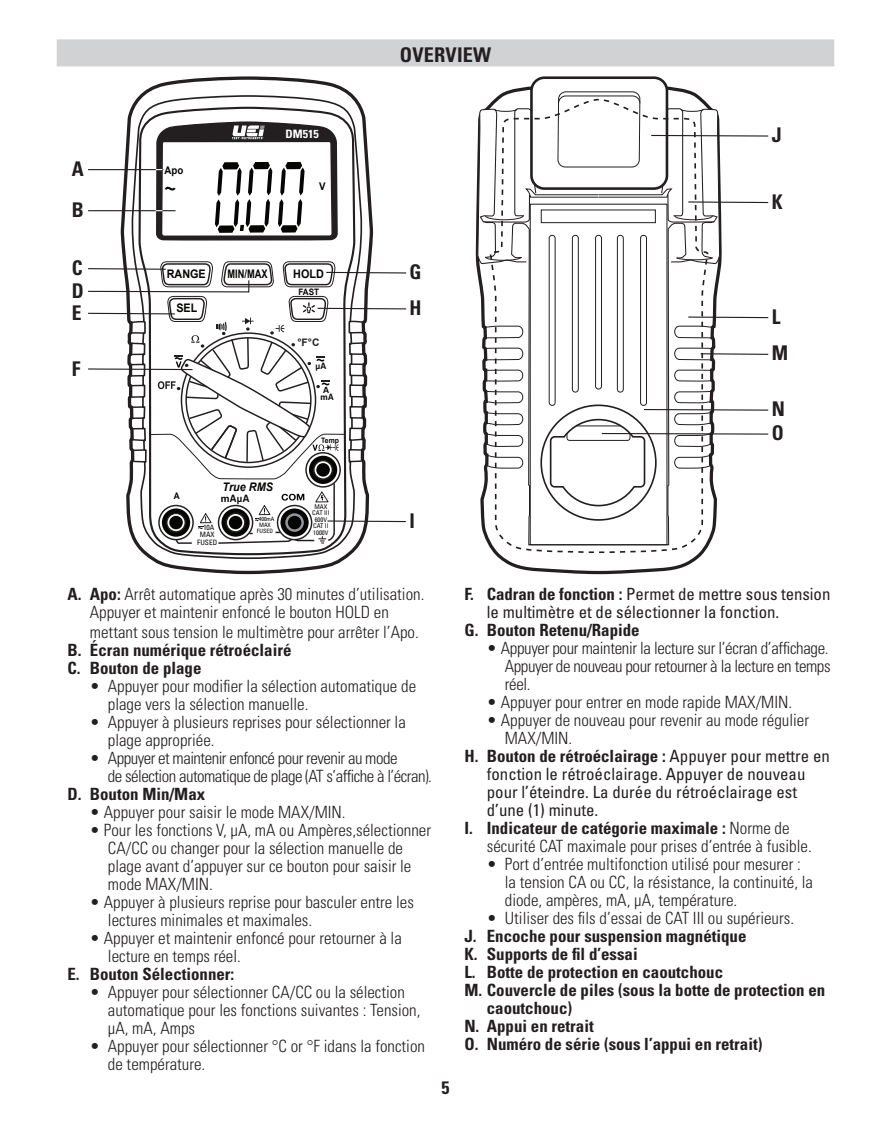
<style>
.page{position:relative;width:891px;height:1134px;background:#fff}
.page>*{position:absolute;margin:0;border:0;box-sizing:border-box;transform-origin:0 0}
.Inst-HD_in_20__bar{font:700 condensed 20.25px "Univers LT Std";letter-spacing:.01em;color:#231f20}
.t1{font:700 condensed 18px "Univers LT Std";color:#231f20}
.A_1_bullet_text-less{font:300 condensed 16.88px/18px "Univers LT Std";color:#231f20}
.A_1_bullet_text-less-2{font:700 condensed 16.88px/18px "Univers LT Std";color:#231f20}
.A_1_bullet_text-less-3{font:condensed 16.88px/18px "Univers LT Std";color:#231f20}
.A_1_bullet_text-less-4{font:300 condensed 16.88px/18px "Univers LT Std";letter-spacing:-.03em;color:#231f20}
.t2{font:700 11.7px "Arial";color:#050504;scale:.92 1}
.t3{font:italic 700 11.7px "Arial";color:#050504;scale:.92 1}
.t4{font:700 11.7px "Arial";color:#050504;scale:.79 1}
.t5{font:700 condensed 11.47px "Univers LT Std";color:#fff;scale:1.04 1}
.t6{font:700 10.58px "Arial";color:#050504;scale:.92 1}
.t7{font:700 10.35px "Arial";color:#231f20}
.t8{font:700 10.12px "Univers LT Std";color:#050504;scale:.94 1}
.t9{font:700 9px "Arial";color:#050504;scale:.92 1}
.t10{font:700 8.78px "Arial";color:#050504;scale:.92 1}
.t11{font:condensed 7.42px/7.4px "Univers LT Std";letter-spacing:-.005em;color:#050504;text-align:center}
.t12{font:700 7.42px "Arial";color:#050504;scale:.92 1}
.t13{font:condensed 6.52px/6.5px "Univers LT Std";letter-spacing:-.005em;color:#050504;text-align:center}
.t14{font:condensed 5.85px/5.9px "Univers LT Std";letter-spacing:-.005em;color:#050504;text-align:center}
.s1{font-weight:700}
</style>
<div class="page">
<div style="left:57px;top:39px;width:777px;height:27px;background:#d1d2d4"></div>
<svg style="left:121px;top:76px;width:251px;height:499px"></svg>
<svg style="left:130px;top:94px;width:233px;height:466px"></svg>
<svg style="left:137px;top:106px;width:220px;height:450px"></svg>
<svg style="left:475px;top:183px;width:247px;height:392px"></svg>
<svg style="left:485px;top:326px;width:4px;height:12px"></svg>
<svg style="left:485px;top:348px;width:4px;height:12px"></svg>
<svg style="left:485px;top:370px;width:4px;height:12px"></svg>
<svg style="left:485px;top:391px;width:4px;height:12px"></svg>
<svg style="left:486px;top:412px;width:3px;height:13px"></svg>
<svg style="left:485px;top:433px;width:4px;height:14px"></svg>
<svg style="left:486px;top:455px;width:3px;height:14px"></svg>
<svg style="left:477px;top:76px;width:244px;height:223px"></svg>
<svg style="left:489px;top:98px;width:220px;height:456px"></svg>
<hr style="left:88px;top:210px;width:88px;height:1px;background:#231f20">
<hr style="left:88px;top:169px;width:76px;height:1px;background:#231f20">
<svg style="left:155px;top:121px;width:184px;height:120px"></svg>
<hr style="left:326px;top:272px;width:80px;height:2px;background:#231f20">
<hr style="left:651px;top:135px;width:117px;height:2px;background:#231f20">
<hr style="left:688px;top:201px;width:80px;height:2px;background:#231f20">
<hr style="left:688px;top:317px;width:80px;height:1px;background:#231f20">
<hr style="left:701px;top:353px;width:67px;height:2px;background:#231f20">
<hr style="left:644px;top:409px;width:124px;height:2px;background:#231f20">
<hr style="left:602px;top:433px;width:166px;height:2px;background:#231f20">
<hr style="left:318px;top:308px;width:88px;height:1px;background:#231f20">
<hr style="left:327px;top:520px;width:79px;height:2px;background:#231f20">
<svg style="left:88px;top:261px;width:277px;height:284px"></svg>
<p class="Inst-HD_in_20__bar" style="left:72px;top:157px;width:14px">A</p>
<p class="Inst-HD_in_20__bar" style="left:72px;top:198px;width:14px">B</p>
<p class="t6" style="left:164px;top:163px;width:22px">Apo</p>
<p class="t5" style="left:285px;top:127px;width:34px">DM515</p>
<p class="t6" style="left:319px;top:179px;width:9px">V</p>
<p class="Inst-HD_in_20__bar" style="left:400px;top:42px;width:93px">OVERVIEW</p>
<p class="Inst-HD_in_20__bar" style="left:72px;top:256px;width:12px">C</p>
<p class="Inst-HD_in_20__bar" style="left:410px;top:259px;width:14px">G</p>
<p class="t2" style="left:167px;top:266px;width:44px">RANGE</p>
<p class="t2" style="left:176px;top:300px;width:24px">SEL</p>
<p class="t4" style="left:228px;top:266px;width:52px">MIN/MAX</p>
<p class="t2" style="left:293px;top:266px;width:35px">HOLD</p>
<p class="t10" style="left:298px;top:286px;width:24px">FAST</p>
<p class="Inst-HD_in_20__bar" style="left:72px;top:278px;width:14px">D</p>
<p class="Inst-HD_in_20__bar" style="left:72px;top:300px;width:11px">E</p>
<p class="Inst-HD_in_20__bar" style="left:410px;top:295px;width:14px">H</p>
<p class="Inst-HD_in_20__bar" style="left:72px;top:356px;width:10px">F</p>
<p class="t7" style="left:298px;top:336px;width:24px">°F°C</p>
<p class="t9" style="left:174px;top:490px;width:8px">A</p>
<p class="t3" style="left:223px;top:479px;width:56px">True RMS</p>
<p class="t8" style="left:221px;top:493px;width:32px;rotate:-1deg">mAµA</p>
<p class="t11" style="left:197px;top:523px;width:22px">10A<br>MAX<br>FUSED</p>
<p class="t14" style="left:257px;top:516px;width:19px">400mA<br>MAX<br>FUSED</p>
<p class="t12" style="left:321px;top:435px;width:21px">Temp</p>
<p class="t13" style="left:312px;top:503px;width:19px">MAX<br>CAT III<br>600V<br>CAT II<br>1000V</p>
<p class="Inst-HD_in_20__bar" style="left:410px;top:508px;width:7px">I</p>
<p class="Inst-HD_in_20__bar" style="left:772px;top:122px;width:11px">J</p>
<p class="Inst-HD_in_20__bar" style="left:772px;top:189px;width:12px">K</p>
<p class="Inst-HD_in_20__bar" style="left:772px;top:304px;width:10px">L</p>
<p class="Inst-HD_in_20__bar" style="left:772px;top:341px;width:18px">M</p>
<p class="Inst-HD_in_20__bar" style="left:772px;top:397px;width:15px">N</p>
<p class="Inst-HD_in_20__bar" style="left:772px;top:421px;width:14px">O</p>
<p class="A_1_bullet_text-less" style="left:90px;top:585px;width:336px;text-indent:-22px"><span class="s1">A. Apo:</span> Arrêt automatique après 30 minutes d’utilisation.<br>Appuyer et maintenir enfoncé le bouton HOLD en</p>
<p class="A_1_bullet_text-less" style="left:90px;top:623px;width:330px">mettant sous tension le multimètre pour arrêter l’Apo.</p>
<p class="A_1_bullet_text-less-2" style="left:67px;top:641px;width:226px">B. Écran numérique rétroéclairé</p>
<p class="A_1_bullet_text-less-2" style="left:67px;top:659px;width:136px">C. Bouton de plage</p>
<p class="A_1_bullet_text-less" style="left:108px;top:677px;width:310px;text-indent:-18px">• Appuyer pour modifier la sélection automatique de plage vers la sélection manuelle.</p>
<p class="A_1_bullet_text-less" style="left:108px;top:713px;width:299px;text-indent:-18px">• Appuyer à plusieurs reprises pour sélectionner la plage appropriée.</p>
<p class="A_1_bullet_text-less-4" style="left:108px;top:749px;width:326px;text-indent:-18px">• Appuyer et maintenir enfoncé pour revenir au mode<br>de sélection automatique de plage (AT s’affiche à l’écran).</p>
<p class="A_1_bullet_text-less-2" style="left:67px;top:785px;width:139px">D. Bouton Min/Max</p>
<p class="A_1_bullet_text-less" style="left:90px;top:803px;width:257px">• Appuyer pour saisir le mode MAX/MIN.</p>
<p class="A_1_bullet_text-less" style="left:108px;top:821px;width:325px;text-indent:-18px">• Pour les fonctions V, μA, mA ou Ampères,sélectionner CA/CC ou changer pour la sélection manuelle de plage avant d’appuyer sur ce bouton pour saisir le mode MAX/MIN.</p>
<p class="A_1_bullet_text-less" style="left:108px;top:893px;width:308px;text-indent:-18px">• Appuyer à plusieurs reprise pour basculer entre les lectures minimales et maximales.</p>
<p class="A_1_bullet_text-less" style="left:108px;top:929px;width:295px;text-indent:-18px">• Appuyer et maintenir enfoncé pour retourner à la lecture en temps réel.</p>
<p class="A_1_bullet_text-less-2" style="left:67px;top:965px;width:168px">E. Bouton Sélectionner:</p>
<p class="A_1_bullet_text-less" style="left:108px;top:983px;width:314px;text-indent:-18px">• Appuyer pour sélectionner CA/CC ou la sélection automatique pour les fonctions suivantes : Tension, µA, mA, Amps</p>
<p class="A_1_bullet_text-less" style="left:108px;top:1037px;width:319px;text-indent:-18px">• Appuyer pour sélectionner °C or °F idans la fonction de température.</p>
<p class="t1" style="left:442px;top:1076px;width:9px">5</p>
<p class="A_1_bullet_text-less-3" style="left:487px;top:585px;width:345px;text-indent:-22px"><span class="s1">F. Cadran de fonction :</span> Permet de mettre sous tension le multimètre et de sélectionner la fonction.</p>
<p class="A_1_bullet_text-less-2" style="left:464px;top:621px;width:177px">G. Bouton Retenu/Rapide</p>
<p class="A_1_bullet_text-less" style="left:505px;top:639px;width:327px;text-align:justify;text-indent:-18px">• Appuyer pour maintenir la lecture sur l’écran d’affichage.<br>Appuyer de nouveau pour retourner à la lecture en temps réel.</p>
<p class="A_1_bullet_text-less" style="left:487px;top:693px;width:307px">• Appuyer pour entrer en mode rapide MAX/MIN.</p>
<p class="A_1_bullet_text-less" style="left:505px;top:711px;width:306px;text-indent:-18px">• Appuyer de nouveau pour revenir au mode régulier<br>MAX/MIN.</p>
<p class="A_1_bullet_text-less-3" style="left:487px;top:747px;width:345px;text-indent:-22px"><span class="s1">H. Bouton de rétroéclairage :</span> Appuyer pour mettre en fonction le rétroéclairage. Appuyer de nouveau pour l’éteindre. La durée du rétroéclairage est d’une (1) minute.</p>
<p class="A_1_bullet_text-less" style="left:487px;top:819px;width:326px;text-indent:-22px"><span class="s1">I. Indicateur de catégorie maximale :</span> Norme de sécurité CAT maximale pour prises d’entrée à fusible.</p>
<p class="A_1_bullet_text-less" style="left:505px;top:855px;width:310px;text-indent:-18px">• Port d’entrée multifonction utilisé pour mesurer : la tension CA ou CC, la résistance, la continuité, la diode, ampères, mA, μA, température.</p>
<p class="A_1_bullet_text-less" style="left:487px;top:909px;width:309px">• Utiliser des fils d’essai de CAT III ou supérieurs.</p>
<p class="A_1_bullet_text-less-2" style="left:464px;top:927px;width:284px">J. Encoche pour suspension magnétique</p>
<p class="A_1_bullet_text-less-2" style="left:464px;top:945px;width:175px">K. Supports de fil d’essai</p>
<p class="A_1_bullet_text-less-2" style="left:464px;top:963px;width:260px">L. Botte de protection en caoutchouc</p>
<p class="A_1_bullet_text-less-2" style="left:487px;top:981px;width:340px;text-indent:-22px">M. Couvercle de piles (sous la botte de protection en caoutchouc)</p>
<p class="A_1_bullet_text-less-2" style="left:464px;top:1017px;width:131px">N. Appui en retrait</p>
<p class="A_1_bullet_text-less-2" style="left:464px;top:1035px;width:300px">O. Numéro de série (sous l’appui en retrait)</p>
</div>
